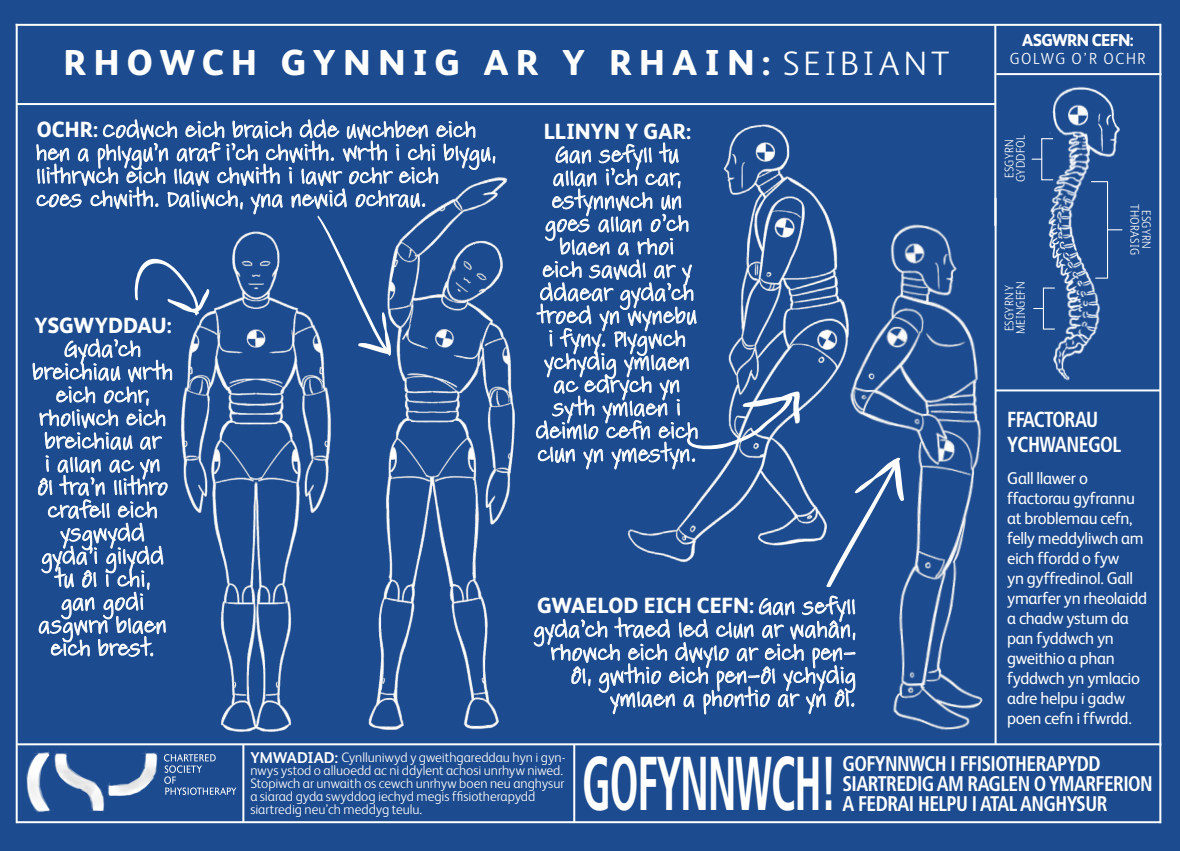
<style>
.page{position:relative;width:1180px;height:851px;background:#fff}
.page>*{position:absolute;margin:0;border:0;box-sizing:border-box;transform-origin:0 0}
.Body_text{font:700 condensed 76.2px "Frutiger";letter-spacing:-.03em;color:#fff;scale:.59 1}
.Body_text-2{font:800 36px "FS Albert";letter-spacing:.195em;color:#fff}
.Body_text-3{font:800 22px "FS Albert";color:#fff;scale:.96 1}
.Body_text-4{font:700 condensed 21.8px/25px "Frutiger";letter-spacing:-.03em;color:#fff;scale:.91 1}
.Body_text-5{font:700 condensed 21.2px/20px "Frutiger";letter-spacing:-.03em;color:#fff;scale:.92 1}
.Body_text-6{font:800 17.2px "FS Albert";letter-spacing:-.04em;color:#fff;scale:.96 1}
.Body_text-7{font:17px/20px "FS Albert";letter-spacing:-.02em;color:#fff}
.Body_text-8{font:16px/23px "FG Erin";letter-spacing:.035em;color:#fff;text-align:center;scale:.96 1}
.Body_text-9{font:300 16px "FS Albert";letter-spacing:.11em;color:#fff;scale:.96 1}
.t1{font:300 13.8px/13px "FS Albert";color:#fff}
.Body_text-10{font:300 12.4px/11.4px "FS Albert";letter-spacing:.015em;color:#fff;text-align:center;scale:.9 1}
.s1{font-weight:300;font-size:34px}
.s2{font-family:"FS Albert";font-weight:800;font-size:22px}
.s3{font-family:"FG Erin";font-weight:400;font-size:16px}
.s4{font-weight:700;font-size:15.6px}
</style>
<div class="page">
<div style="left:0;top:0;width:1179px;height:850px;background:#1c4b8f"></div>
<hr style="left:242px;top:744px;width:2px;height:78px;background:#fff">
<hr style="left:16px;top:24px;width:2px;height:799px;background:#fff">
<hr style="left:16px;top:24px;width:1144px;height:2px;background:#fff">
<hr style="left:17px;top:821px;width:1143px;height:2px;background:#fff">
<hr style="left:1159px;top:24px;width:2px;height:799px;background:#fff">
<hr style="left:994px;top:25px;width:2px;height:201px;background:#fff">
<hr style="left:17px;top:103px;width:978px;height:2px;background:#fff">
<hr style="left:573px;top:744px;width:2px;height:78px;background:#fff">
<hr style="left:17px;top:743px;width:1144px;height:2px;background:#fff">
<img style="left:171px;top:657px;width:174px;height:93px">
<img style="left:343px;top:156px;width:194px;height:589px">
<img style="left:829px;top:185px;width:190px;height:561px">
<img style="left:1042px;top:86px;width:81px;height:295px">
<svg style="left:533px;top:595px;width:322px;height:119px"></svg>
<img style="left:614px;top:124px;width:248px;height:439px">
<svg style="left:535px;top:143px;width:265px;height:326px"></svg>
<svg style="left:825px;top:457px;width:79px;height:130px"></svg>
<svg style="left:32px;top:119px;width:463px;height:538px"></svg>
<hr style="left:996px;top:73px;width:165px;height:2px;background:#fff">
<hr style="left:995px;top:389px;width:165px;height:2px;background:#fff">
<div style="left:1041px;top:138px;width:11px;height:42px;border:1px solid #fff"></div>
<svg style="left:1031px;top:158px;width:91px;height:121px"></svg>
<div style="left:1042px;top:287px;width:12px;height:42px;border:1px solid #fff"></div>
<svg style="left:171px;top:754px;width:65px;height:40px"></svg>
<img style="left:15px;top:740px;width:156px;height:84px">
<p class="Body_text-6" style="left:1021px;top:27px;width:118px">ASGWRN CEFN:</p>
<p class="Body_text-2" style="left:64px;top:36px;width:887px">RHOWCH GYNNIG AR Y RHAIN: <span class="s1">SEIBIANT</span></p>
<p class="Body_text-9" style="left:1009px;top:48px;width:143px">GOLWG O’R OCHR</p>
<p class="Body_text-8" style="left:37px;top:120px;width:479px;text-align:left"><span class="s2">OCHR:</span> Codwch eich braich dde uwchben eich hen a phlygu’n araf i’ch chwith. Wrth i chi blygu, llithrwch eich llaw chwith i lawr ochr eich<br>coes chwith. Daliwch, yna newid ochrau.</p>
<p class="Body_text-3" style="left:543px;top:115px;width:155px">LLINYN Y GAR:</p>
<p class="Body_text-8" style="left:536px;top:144px;width:170px">Gan sefyll tu allan i’ch car, estynnwch un goes allan o’ch blaen a rhoi<br>eich sawdl ar y ddaear gyda’ch troed yn wynebu i fyny. Plygwch ychydig ymlaen ac edrych yn syth ymlaen i deimlo cefn eich clun yn ymestyn.</p>
<p class="Body_text-10" style="left:1002px;top:182px;width:53px;rotate:-90deg">ESGYRN<br>GYDDFOL</p>
<p class="Body_text-10" style="left:1152px;top:204px;width:58px;rotate:90deg">ESGYRN<br>THORASIG</p>
<p class="Body_text-10" style="left:1002px;top:334px;width:60px;text-align:left;rotate:-90deg">ESGYRN Y<br>MEINGEFN</p>
<p class="Body_text-3" style="left:34px;top:309px;width:144px">YSGWYDDAU:</p>
<p class="Body_text-8" style="left:33px;top:339px;width:147px">Gyda’ch breichiau wrth eich ochr, rholiwch eich breichiau ar<br>i allan ac yn<br>ôl tra’n llithro crafell eich ysgwydd gyda’i gilydd tu ôl i chi,<br>gan godi asgwrn blaen eich brest.</p>
<p class="Body_text-4" style="left:1007px;top:407px;width:127px">FFACTORAU<br>YCHWANEGOL</p>
<p class="Body_text-7" style="left:1007px;top:467px;width:141px">Gall llawer o ffactorau gyfrannu at broblemau cefn, felly meddyliwch am eich ffordd o fyw<br>yn gyffredinol. Gall ymarfer yn rheolaidd a chadw ystum da pan fyddwch yn gweithio a phan fyddwch yn ymlacio adre helpu i gadw poen cefn i ffwrdd.</p>
<p class="Body_text-5" style="left:842px;top:753px;width:339px">GOFYNNWCH I FFISIOTHERAPYDD<br>SIARTREDIG AM RAGLEN O YMARFERION</p>
<p class="Body_text-3" style="left:537px;top:590px;width:333px">GWAELOD EICH CEFN: <span class="s3">Gan sefyll</span></p>
<p class="Body_text-8" style="left:534px;top:619px;width:337px;text-align:right">gyda’ch traed led clun ar wahân, rhowch eich dwylo ar eich pen&shy;ôl, gwthio eich pen-ôl ychydig ymlaen a phontio ar yn ôl.</p>
<p class="t1" style="left:250px;top:749px;width:316px"><span class="s4">YMWADIAD:</span> Cynlluniwyd y gweithgareddau hyn i gyn&shy;nwys ystod o alluoedd ac ni ddylent achosi unrhyw niwed.<br>Stopiwch ar unwaith os cewch unrhyw boen neu anghysur a siarad gyda swyddog iechyd megis ffisiotherapydd siartredig neu’ch meddyg teulu.</p>
<p class="Body_text" style="left:582px;top:738px;width:433px">GOFYNNWCH!</p>
<p class="Body_text-5" style="left:842px;top:793px;width:289px">A FEDRAI HELPU I ATAL ANGHYSUR</p>
</div>
